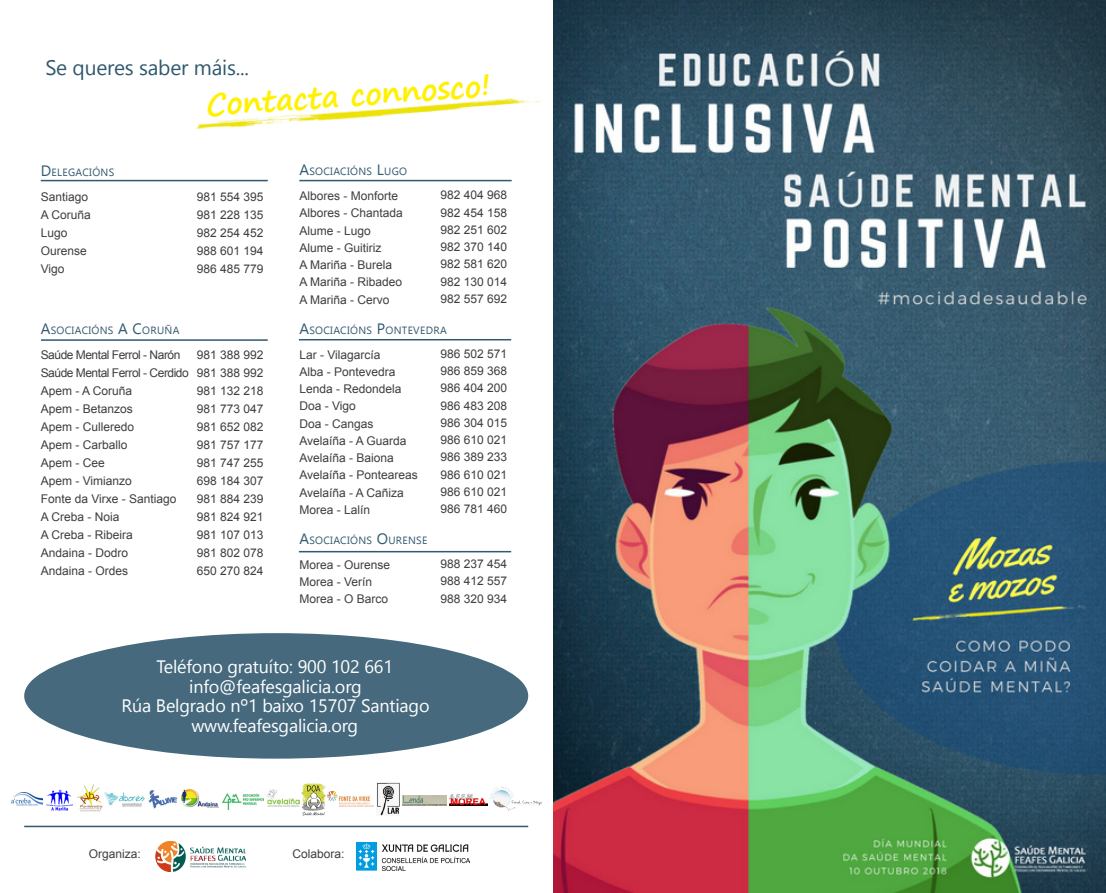
<style>
.page{position:relative;width:1106px;height:893px;background:#fff}
.page>*{position:absolute;margin:0;border:0;box-sizing:border-box;transform-origin:0 0}
.t1{font:700 30px "Segoe Print";color:#fff101}
.t2{font:21px "Nirmala UI";letter-spacing:-.01em;color:#31596f}
.t3{font:18px/19.5px "Nirmala UI";letter-spacing:-.01em;color:#fff;text-align:center}
.t4{font:12px "Arial";color:#3e3e3f}
.t5{font:12px "Arial";letter-spacing:-.04em;color:#3e3e3f}
.t6{font:10.5px "Nirmala UI";letter-spacing:.03em;color:#31596f}
.s1{font-size:15px}
</style>
<div class="page">
<div style="left:24px;top:633px;width:504px;height:126px;background:#46697d;border-radius:50%"></div>
<img style="left:553px;top:0;width:552px;height:893px">
<hr style="left:41px;top:339px;width:227px;height:2px;background:#31596f">
<hr style="left:41px;top:180px;width:227px;height:1px;background:#31596f">
<hr style="left:299px;top:180px;width:212px;height:1px;background:#31596f">
<hr style="left:299px;top:339px;width:212px;height:1px;background:#31596f">
<hr style="left:299px;top:551px;width:212px;height:1px;background:#31596f">
<hr style="left:24px;top:826px;width:504px;height:1px;background:#31596f">
<img style="left:356px;top:843px;width:113px;height:27px">
<img style="left:47px;top:789px;width:25px;height:22px">
<img style="left:105px;top:792px;width:40px;height:15px">
<img style="left:148px;top:790px;width:29px;height:18px">
<img style="left:181px;top:789px;width:38px;height:19px">
<img style="left:223px;top:793px;width:40px;height:17px">
<img style="left:268px;top:789px;width:31px;height:17px">
<img style="left:490px;top:786px;width:51px;height:24px">
<img style="left:11px;top:793px;width:32px;height:12px">
<img style="left:77px;top:784px;width:25px;height:28px">
<img style="left:327px;top:792px;width:47px;height:15px">
<img style="left:377px;top:782px;width:23px;height:33px">
<img style="left:450px;top:794px;width:38px;height:12px">
<img style="left:402px;top:796px;width:44px;height:9px">
<img style="left:301px;top:783px;width:24px;height:32px">
<img style="left:196px;top:98px;width:344px;height:31px">
<img style="left:155px;top:840px;width:91px;height:32px">
<p class="t2" style="left:45px;top:51px;width:205px">Se queres saber máis...</p>
<p class="t1" style="left:204px;top:78px;width:287px;rotate:-4deg">Contacta connosco!</p>
<p class="t6" style="left:41px;top:164px;width:75px"><span class="s1">D</span>ELEGACIÓNS</p>
<p class="t4" style="left:41px;top:189px;width:49px">Santiago</p>
<p class="t4" style="left:41px;top:207px;width:52px">A Coruña</p>
<p class="t4" style="left:41px;top:225px;width:28px">Lugo</p>
<p class="t4" style="left:41px;top:243px;width:48px">Ourense</p>
<p class="t4" style="left:41px;top:261px;width:25px">Vigo</p>
<p class="t4" style="left:197px;top:189px;width:68px">981 554 395</p>
<p class="t4" style="left:197px;top:207px;width:68px">981 228 135</p>
<p class="t4" style="left:197px;top:225px;width:68px">982 254 452</p>
<p class="t4" style="left:197px;top:243px;width:68px">988 601 194</p>
<p class="t4" style="left:197px;top:261px;width:68px">986 485 779</p>
<p class="t6" style="left:41px;top:322px;width:140px"><span class="s1">A</span>SOCIACIÓNS <span class="s1">A C</span>ORUÑA</p>
<p class="t5" style="left:41px;top:347px;width:141px">Saúde Mental Ferrol - Narón</p>
<p class="t5" style="left:41px;top:365px;width:149px">Saúde Mental Ferrol - Cerdido</p>
<p class="t4" style="left:41px;top:383px;width:93px">Apem - A Coruña</p>
<p class="t4" style="left:41px;top:401px;width:94px">Apem - Betanzos</p>
<p class="t4" style="left:41px;top:419px;width:95px">Apem - Culleredo</p>
<p class="t4" style="left:41px;top:437px;width:88px">Apem - Carballo</p>
<p class="t4" style="left:41px;top:455px;width:66px">Apem - Cee</p>
<p class="t4" style="left:41px;top:473px;width:93px">Apem - Vimianzo</p>
<p class="t4" style="left:41px;top:491px;width:137px">Fonte da Virxe - Santiago</p>
<p class="t4" style="left:41px;top:509px;width:80px">A Creba - Noia</p>
<p class="t4" style="left:41px;top:527px;width:94px">A Creba - Ribeira</p>
<p class="t4" style="left:41px;top:545px;width:89px">Andaina - Dodro</p>
<p class="t4" style="left:41px;top:563px;width:89px">Andaina - Ordes</p>
<p class="t4" style="left:197px;top:347px;width:68px">981 388 992</p>
<p class="t4" style="left:197px;top:365px;width:68px">981 388 992</p>
<p class="t4" style="left:197px;top:383px;width:68px">981 132 218</p>
<p class="t4" style="left:197px;top:401px;width:68px">981 773 047</p>
<p class="t4" style="left:197px;top:419px;width:68px">981 652 082</p>
<p class="t4" style="left:197px;top:437px;width:68px">981 757 177</p>
<p class="t4" style="left:197px;top:455px;width:68px">981 747 255</p>
<p class="t4" style="left:197px;top:473px;width:68px">698 184 307</p>
<p class="t4" style="left:197px;top:491px;width:68px">981 884 239</p>
<p class="t4" style="left:197px;top:509px;width:68px">981 824 921</p>
<p class="t4" style="left:197px;top:527px;width:68px">981 107 013</p>
<p class="t4" style="left:197px;top:545px;width:68px">981 802 078</p>
<p class="t4" style="left:197px;top:563px;width:68px">650 270 824</p>
<p class="t6" style="left:299px;top:163px;width:109px"><span class="s1">A</span>SOCIACIÓNS <span class="s1">L</span>UGO</p>
<p class="t4" style="left:299px;top:188px;width:100px">Albores - Monforte</p>
<p class="t4" style="left:299px;top:205px;width:105px">Albores - Chantada</p>
<p class="t4" style="left:299px;top:222px;width:73px">Alume - Lugo</p>
<p class="t4" style="left:299px;top:240px;width:84px">Alume - Guitiriz</p>
<p class="t4" style="left:299px;top:257px;width:94px">A Mariña - Burela</p>
<p class="t4" style="left:299px;top:274px;width:104px">A Mariña - Ribadeo</p>
<p class="t4" style="left:299px;top:291px;width:92px">A Mariña - Cervo</p>
<p class="t6" style="left:299px;top:322px;width:149px"><span class="s1">A</span>SOCIACIÓNS <span class="s1">P</span>ONTEVEDRA</p>
<p class="t4" style="left:299px;top:346px;width:83px">Lar - Vilagarcía</p>
<p class="t4" style="left:299px;top:364px;width:98px">Alba - Pontevedra</p>
<p class="t4" style="left:299px;top:381px;width:104px">Lenda - Redondela</p>
<p class="t4" style="left:299px;top:398px;width:58px">Doa - Vigo</p>
<p class="t4" style="left:299px;top:415px;width:76px">Doa - Cangas</p>
<p class="t4" style="left:299px;top:433px;width:109px">Avelaíña - A Guarda</p>
<p class="t4" style="left:299px;top:450px;width:96px">Avelaíña - Baiona</p>
<p class="t4" style="left:299px;top:467px;width:120px">Avelaíña - Ponteareas</p>
<p class="t4" style="left:299px;top:484px;width:106px">Avelaíña - A Cañiza</p>
<p class="t4" style="left:299px;top:502px;width:72px">Morea - Lalín</p>
<p class="t6" style="left:299px;top:532px;width:130px"><span class="s1">A</span>SOCIACIÓNS <span class="s1">O</span>URENSE</p>
<p class="t4" style="left:299px;top:557px;width:92px">Morea - Ourense</p>
<p class="t4" style="left:299px;top:574px;width:74px">Morea - Verín</p>
<p class="t4" style="left:299px;top:591px;width:90px">Morea - O Barco</p>
<p class="t4" style="left:440px;top:187px;width:68px">982 404 968</p>
<p class="t4" style="left:440px;top:205px;width:68px">982 454 158</p>
<p class="t4" style="left:440px;top:222px;width:68px">982 251 602</p>
<p class="t4" style="left:440px;top:239px;width:68px">982 370 140</p>
<p class="t4" style="left:440px;top:256px;width:68px">982 581 620</p>
<p class="t4" style="left:440px;top:274px;width:68px">982 130 014</p>
<p class="t4" style="left:440px;top:291px;width:68px">982 557 692</p>
<p class="t4" style="left:440px;top:346px;width:68px">986 502 571</p>
<p class="t4" style="left:440px;top:363px;width:68px">986 859 368</p>
<p class="t4" style="left:440px;top:380px;width:68px">986 404 200</p>
<p class="t4" style="left:440px;top:397px;width:68px">986 483 208</p>
<p class="t4" style="left:440px;top:415px;width:68px">986 304 015</p>
<p class="t4" style="left:440px;top:432px;width:68px">986 610 021</p>
<p class="t4" style="left:440px;top:449px;width:68px">986 389 233</p>
<p class="t4" style="left:440px;top:466px;width:68px">986 610 021</p>
<p class="t4" style="left:440px;top:484px;width:68px">986 610 021</p>
<p class="t4" style="left:440px;top:501px;width:68px">986 781 460</p>
<p class="t4" style="left:440px;top:556px;width:68px">988 237 454</p>
<p class="t4" style="left:440px;top:573px;width:68px">988 412 557</p>
<p class="t4" style="left:440px;top:590px;width:68px">988 320 934</p>
<h3 class="t3" style="left:121px;top:656px;width:309px">Teléfono gratuíto: 900 102 661 info@feafesgalicia.org<br>Rúa Belgrado nº1 baixo 15707 Santiago www.feafesgalicia.org</h3>
<p class="t4" style="left:89px;top:846px;width:54px">Organiza:</p>
<p class="t4" style="left:292px;top:846px;width:54px">Colabora:</p>
</div>
